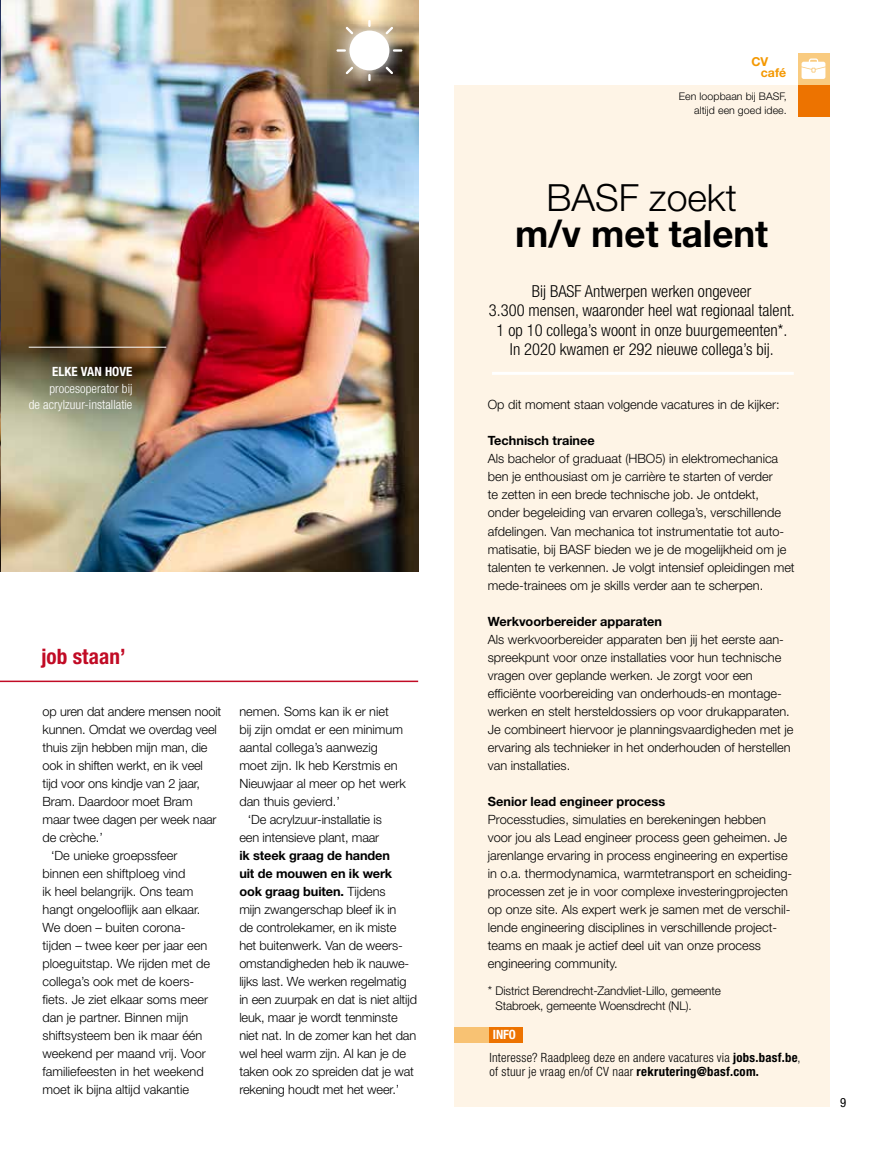
<style>
.page{position:relative;width:872px;height:1149px;background:#fff}
.page>*{position:absolute;margin:0;border:0;box-sizing:border-box;transform-origin:0 0}
.t1{font:700 37.5px "Helvetica Neue LT Std";color:#000}
.t2{font:300 37.5px "Helvetica Neue LT Std";color:#000}
.t3{font:700 condensed 21.15px "Helvetica Neue LT Std";letter-spacing:.005em;color:#c10b25}
.t4{font:300 condensed 16.5px/19.5px "Helvetica Neue LT Std";color:#000;text-align:center}
.t5{font:300 12.75px/18px "Helvetica Neue LT Std";color:#000}
.t6{font:300 condensed 12.75px/14.2px "Helvetica Neue LT Std";letter-spacing:.015em;color:#000}
.t7{font:700 12.75px "Helvetica Neue LT Std";color:#000}
.t8{font:300 condensed 12.75px/16.5px "Helvetica Neue LT Std";letter-spacing:.005em;color:#fff;text-align:right}
.t9{font:700 condensed 12.75px "Helvetica Neue LT Std";letter-spacing:.005em;color:#fff}
.t10{font:condensed 12.75px "Helvetica Neue LT Std";color:#000}
.t11{font:700 12.3px/11.1px "Helvetica Neue LT Std";color:#f49800}
.t12{font:300 12px/15px "Helvetica Neue LT Std";letter-spacing:-.01em;color:#000}
.t13{font:300 10.5px/13.5px "Helvetica Neue LT Std";letter-spacing:.005em;color:#000;text-align:right}
.s1{font-weight:700}
.s2{font-size:12.75px}
</style>
<div class="page">
<img style="left:0;top:0;width:418px;height:571px">
<div style="left:454px;top:85px;width:375px;height:1021px;background:#fef4e6"></div>
<div style="left:797px;top:53px;width:32px;height:64px;background:#f9cb80"></div>
<svg style="left:801px;top:58px;width:24px;height:21px"></svg>
<hr style="left:492px;top:372px;width:301px;height:3px;background:#fff">
<div style="left:797px;top:85px;width:32px;height:32px;background:#ed7300"></div>
<div style="left:454px;top:1026px;width:68px;height:16px;background:#f8c273"></div>
<div style="left:489px;top:1026px;width:33px;height:16px;background:#ed7300"></div>
<hr style="left:29px;top:347px;width:137px;height:1px;background:#fff">
<svg style="left:322px;top:6px;width:94px;height:89px;background:#97815e"></svg>
<svg style="left:336px;top:20px;width:66px;height:61px"></svg>
<hr style="left:0;top:680px;width:418px;height:2px;background:#c10b25">
<p class="t9" style="left:52px;top:364px;width:82px">ELKE VAN HOVE</p>
<p class="t8" style="left:29px;top:380px;width:105px">procesoperator bij<br>de acrylzuur-installatie</p>
<h2 class="t3" style="left:41px;top:643px;width:86px">job staan’</h2>
<p class="t5" style="left:43px;top:701px;width:180px">op uren dat andere mensen nooit</p>
<p class="t5" style="left:43px;top:719px;width:176px">kunnen. Omdat we overdag veel</p>
<p class="t5" style="left:43px;top:737px;width:166px">thuis zijn hebben mijn man, die</p>
<p class="t5" style="left:43px;top:755px;width:162px">ook in shiften werkt, en ik veel</p>
<p class="t5" style="left:43px;top:773px;width:159px">tijd voor ons kindje van 2 jaar,</p>
<p class="t5" style="left:43px;top:791px;width:152px">Bram. Daardoor moet Bram</p>
<p class="t5" style="left:43px;top:809px;width:176px">maar twee dagen per week naar</p>
<p class="t5" style="left:43px;top:827px;width:62px">de crèche.’</p>
<p class="t5" style="left:51px;top:845px;width:128px">‘De unieke groepssfeer</p>
<p class="t5" style="left:43px;top:863px;width:144px">binnen een shiftploeg vind</p>
<p class="t5" style="left:43px;top:881px;width:152px">ik heel belangrijk. Ons team</p>
<p class="t5" style="left:43px;top:899px;width:159px">hangt ongelooflijk aan elkaar.</p>
<p class="t5" style="left:43px;top:917px;width:143px">We doen – buiten corona-</p>
<p class="t5" style="left:43px;top:935px;width:166px">tijden – twee keer per jaar een</p>
<p class="t5" style="left:43px;top:953px;width:169px">ploeguitstap. We rijden met de</p>
<p class="t5" style="left:43px;top:971px;width:153px">collega’s ook met de koers-</p>
<p class="t5" style="left:43px;top:989px;width:167px">fiets. Je ziet elkaar soms meer</p>
<p class="t5" style="left:43px;top:1007px;width:147px">dan je partner. Binnen mijn</p>
<p class="t5" style="left:43px;top:1025px;width:161px">shiftsysteem ben ik maar één</p>
<p class="t5" style="left:43px;top:1043px;width:165px">weekend per maand vrij. Voor</p>
<p class="t5" style="left:43px;top:1061px;width:163px">familiefeesten in het weekend</p>
<p class="t5" style="left:43px;top:1079px;width:148px">moet ik bijna altijd vakantie</p>
<p class="t5" style="left:239px;top:701px;width:151px">nemen. Soms kan ik er niet</p>
<p class="t5" style="left:239px;top:719px;width:165px">bij zijn omdat er een minimum</p>
<p class="t5" style="left:239px;top:737px;width:140px">aantal collega’s aanwezig</p>
<p class="t5" style="left:239px;top:755px;width:160px">moet zijn. Ik heb Kerstmis en</p>
<p class="t5" style="left:239px;top:773px;width:168px">Nieuwjaar al meer op het werk</p>
<p class="t5" style="left:239px;top:791px;width:102px">dan thuis gevierd.’</p>
<p class="t5" style="left:248px;top:809px;width:135px">‘De acrylzuur-installatie is</p>
<p class="t5" style="left:239px;top:827px;width:141px">een intensieve plant, maar</p>
<p class="t5" style="left:239px;top:845px;width:179px"><span class="s1">ik steek graag de handen<br>uit de mouwen en ik werk ook graag buiten.</span> Tijdens<br>mijn zwangerschap bleef ik in<br>de controlekamer, en ik miste<br>het buitenwerk. Van de weers&shy;omstandigheden heb ik nauwe&shy;lijks last. We werken regelmatig in een zuurpak en dat is niet altijd leuk, maar je wordt tenminste niet nat. In de zomer kan het dan wel heel warm zijn. Al kan je de taken ook zo spreiden dat je wat rekening houdt met het weer.’</p>
<p class="t11" style="left:761px;top:56px;width:27px;text-indent:-9px">CV café</p>
<p class="t13" style="left:679px;top:89px;width:109px">Een loopbaan bij BASF, altijd een goed idee.</p>
<h1 class="t2" style="left:546px;top:175px;width:192px">BASF zoekt</h1>
<h1 class="t1" style="left:515px;top:210px;width:255px">m/v met talent</h1>
<p class="t4" style="left:489px;top:281px;width:307px">Bij BASF Antwerpen werken ongeveer<br>3.300 mensen, waaronder heel wat regionaal talent.<br>1 op 10 collega’s woont in onze buurgemeenten*.<br>In 2020 kwamen er 292 nieuwe collega’s bij.</p>
<p class="t5" style="left:488px;top:395px;width:293px">Op dit moment staan volgende vacatures in de kijker:</p>
<p class="t7" style="left:488px;top:433px;width:108px">Technisch trainee</p>
<p class="t5" style="left:488px;top:449px;width:308px">Als bachelor of graduaat (HBO5) in elektromechanica ben je enthousiast om je carrière te starten of verder<br>te zetten in een brede technische job. Je ontdekt,<br>onder begeleiding van ervaren collega’s, verschillende afdelingen. Van mechanica tot instrumentatie tot auto&shy;matisatie, bij BASF bieden we je de mogelijkheid om je talenten te verkennen. Je volgt intensief opleidingen met mede-trainees om je skills verder aan te scherpen.</p>
<p class="t7" style="left:488px;top:613px;width:176px">Werkvoorbereider apparaten</p>
<p class="t5" style="left:488px;top:629px;width:307px">Als werkvoorbereider apparaten ben jij het eerste aan&shy;spreekpunt voor onze installaties voor hun technische vragen over geplande werken. Je zorgt voor een efficiënte voorbereiding van onderhouds-en montage&shy;werken en stelt hersteldossiers op voor drukapparaten.<br>Je combineert hiervoor je planningsvaardigheden met je ervaring als technieker in het onderhouden of herstellen van installaties.</p>
<p class="t7" style="left:488px;top:793px;width:179px">Senior lead engineer process</p>
<p class="t5" style="left:488px;top:809px;width:306px">Processtudies, simulaties en berekeningen hebben voor jou als Lead engineer process geen geheimen. Je jarenlange ervaring in process engineering en expertise in o.a. thermodynamica, warmtetransport en scheiding&shy;processen zet je in voor complexe investeringprojecten op onze site. Als expert werk je samen met de verschil&shy;lende engineering disciplines in verschillende project&shy;teams en maak je actief deel uit van onze process engineering community.</p>
<p class="t12" style="left:495px;top:982px;width:227px;text-indent:-8px"><span class="s2">*</span> District Berendrecht-Zandvliet-Lillo, gemeente<br>Stabroek, gemeente Woensdrecht (NL).</p>
<p class="t9" style="left:493px;top:1026px;width:24px">INFO</p>
<p class="t6" style="left:489px;top:1049px;width:313px">Interesse? Raadpleeg deze en andere vacatures via <span class="s1">jobs.basf.be</span>, of stuur je vraag en/of CV naar <span class="s1">rekrutering@basf.com.</span></p>
<p class="t10" style="left:840px;top:1094px;width:8px">9</p>
</div>
